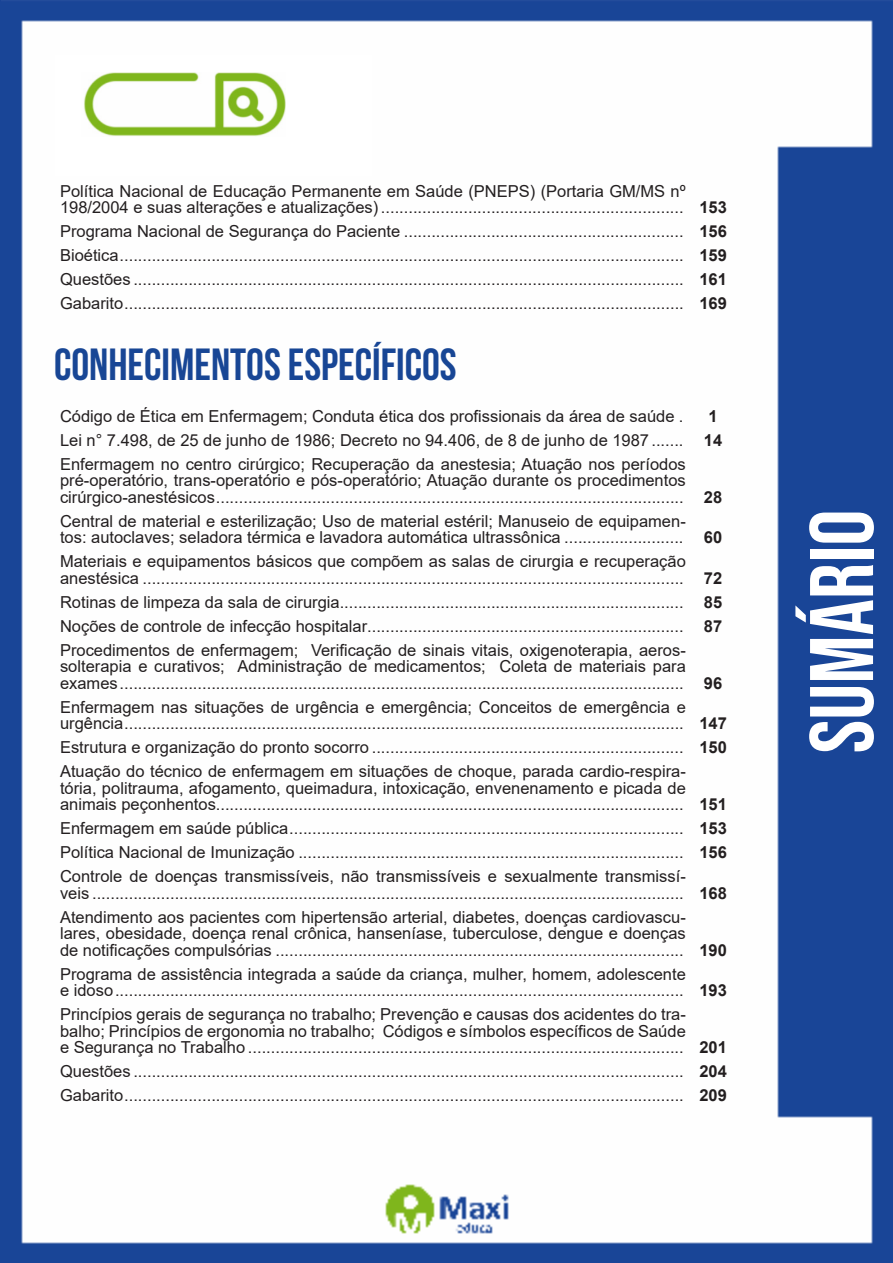
<style>
.page{position:relative;width:893px;height:1263px;background:#fff}
.page>*{position:absolute;margin:0;border:0;box-sizing:border-box;transform-origin:0 0}
.t1{font:90px "Bebas Neue";color:#fff}
.t2{font:700 45px "Bebas Neue";color:#184695}
.ALTERNATIVAS{font:16.5px/16.5px "Arial";color:#231f20}
.INDICE{font:700 16.5px "Arial";color:#231f20}
</style>
<div class="page">
<img style="left:0;top:0;width:893px;height:1263px">
<div style="left:55px;top:55px;width:317px;height:121px;background:#fff"></div>
<img style="left:84px;top:72px;width:201px;height:64px">
<p class="ALTERNATIVAS" style="left:60px;top:182px;width:627px">Política Nacional de Educação Permanente em Saúde (PNEPS) (Portaria GM/MS nº<br>198/2004 e suas alterações e atualizações) ..................................................................</p>
<p class="INDICE" style="left:699px;top:196px;width:29px">153</p>
<p class="ALTERNATIVAS" style="left:60px;top:223px;width:625px">Programa Nacional de Segurança do Paciente .............................................................</p>
<p class="INDICE" style="left:699px;top:220px;width:29px">156</p>
<p class="ALTERNATIVAS" style="left:60px;top:247px;width:625px">Bioética...........................................................................................................................</p>
<p class="INDICE" style="left:699px;top:244px;width:29px">159</p>
<p class="ALTERNATIVAS" style="left:60px;top:271px;width:625px">Questões ........................................................................................................................</p>
<p class="INDICE" style="left:699px;top:268px;width:29px">161</p>
<p class="ALTERNATIVAS" style="left:60px;top:295px;width:625px">Gabarito..........................................................................................................................</p>
<p class="INDICE" style="left:699px;top:292px;width:29px">169</p>
<p class="t2" style="left:54px;top:340px;width:404px">CONHECIMENTOS ESPECÍFICOS</p>
<p class="ALTERNATIVAS" style="left:60px;top:407px;width:625px">Código de Ética em Enfermagem; Conduta ética dos profissionais da área de saúde .</p>
<p class="INDICE" style="left:708px;top:404px;width:11px">1</p>
<p class="ALTERNATIVAS" style="left:60px;top:431px;width:625px">Lei n° 7.498, de 25 de junho de 1986; Decreto no 94.406, de 8 de junho de 1987.......</p>
<p class="INDICE" style="left:704px;top:428px;width:20px">14</p>
<p class="ALTERNATIVAS" style="left:60px;top:455px;width:627px;text-align:justify">Enfermagem no centro cirúrgico; Recuperação da anestesia; Atuação nos períodos pré-operatório, trans-operatório e pós-operatório; Atuação durante os procedimentos cirúrgico-anestésicos......................................................................................................</p>
<p class="INDICE" style="left:704px;top:485px;width:20px">28</p>
<p class="ALTERNATIVAS" style="left:60px;top:512px;width:627px">Central de material e esterilização; Uso de material estéril; Manuseio de equipamen&shy;tos: autoclaves; seladora térmica e lavadora automática ultrassônica ..........................</p>
<p class="ALTERNATIVAS" style="left:60px;top:553px;width:627px">Materiais e equipamentos básicos que compõem as salas de cirurgia e recuperação anestésica ......................................................................................................................</p>
<p class="INDICE" style="left:704px;top:526px;width:20px">60</p>
<p class="INDICE" style="left:704px;top:566px;width:20px">72</p>
<p class="ALTERNATIVAS" style="left:60px;top:594px;width:625px">Rotinas de limpeza da sala de cirurgia...........................................................................</p>
<p class="INDICE" style="left:704px;top:590px;width:20px">85</p>
<p class="ALTERNATIVAS" style="left:60px;top:618px;width:625px">Noções de controle de infecção hospitalar.....................................................................</p>
<p class="INDICE" style="left:704px;top:614px;width:20px">87</p>
<p class="ALTERNATIVAS" style="left:60px;top:642px;width:627px;text-align:justify">Procedimentos de enfermagem; Verificação de sinais vitais, oxigenoterapia, aeros&shy;solterapia e curativos; Administração de medicamentos; Coleta de materiais para exames...........................................................................................................................</p>
<p class="INDICE" style="left:704px;top:671px;width:20px">96</p>
<p class="ALTERNATIVAS" style="left:60px;top:699px;width:627px">Enfermagem nas situações de urgência e emergência; Conceitos de emergência e urgência..........................................................................................................................</p>
<p class="INDICE" style="left:699px;top:712px;width:29px">147</p>
<p class="ALTERNATIVAS" style="left:60px;top:739px;width:625px">Estrutura e organização do pronto socorro ....................................................................</p>
<p class="INDICE" style="left:699px;top:736px;width:29px">150</p>
<p class="ALTERNATIVAS" style="left:60px;top:763px;width:627px;text-align:justify">Atuação do técnico de enfermagem em situações de choque, parada cardio-respira&shy;tória, politrauma, afogamento, queimadura, intoxicação, envenenamento e picada de animais peçonhentos......................................................................................................</p>
<p class="INDICE" style="left:699px;top:793px;width:29px">151</p>
<p class="ALTERNATIVAS" style="left:60px;top:820px;width:625px">Enfermagem em saúde pública......................................................................................</p>
<p class="INDICE" style="left:699px;top:817px;width:29px">153</p>
<p class="ALTERNATIVAS" style="left:60px;top:844px;width:625px">Política Nacional de Imunização ....................................................................................</p>
<p class="INDICE" style="left:699px;top:841px;width:29px">156</p>
<p class="ALTERNATIVAS" style="left:60px;top:868px;width:627px">Controle de doenças transmissíveis, não transmissíveis e sexualmente transmissí&shy;veis .................................................................................................................................</p>
<p class="INDICE" style="left:699px;top:881px;width:29px">168</p>
<p class="ALTERNATIVAS" style="left:60px;top:909px;width:627px;text-align:justify">Atendimento aos pacientes com hipertensão arterial, diabetes, doenças cardiovascu&shy;lares, obesidade, doença renal crônica, hanseníase, tuberculose, dengue e doenças de notificações compulsórias .........................................................................................</p>
<p class="ALTERNATIVAS" style="left:60px;top:966px;width:627px">Programa de assistência integrada a saúde da criança, mulher, homem, adolescente e idoso............................................................................................................................</p>
<p class="ALTERNATIVAS" style="left:60px;top:1006px;width:627px;text-align:justify">Princípios gerais de segurança no trabalho; Prevenção e causas dos acidentes do tra&shy;balho; Princípios de ergonomia no trabalho; Códigos e símbolos específicos de Saúde e Segurança no Trabalho ...............................................................................................</p>
<p class="INDICE" style="left:699px;top:938px;width:29px">190</p>
<p class="INDICE" style="left:699px;top:979px;width:29px">193</p>
<p class="INDICE" style="left:699px;top:1036px;width:29px">201</p>
<p class="ALTERNATIVAS" style="left:60px;top:1063px;width:625px">Questões ........................................................................................................................</p>
<p class="INDICE" style="left:699px;top:1060px;width:29px">204</p>
<p class="ALTERNATIVAS" style="left:60px;top:1087px;width:625px">Gabarito..........................................................................................................................</p>
<p class="INDICE" style="left:699px;top:1084px;width:29px">209</p>
<h1 class="t1" style="left:791px;top:753px;width:245px;rotate:-90deg">sumário</h1>
</div>
